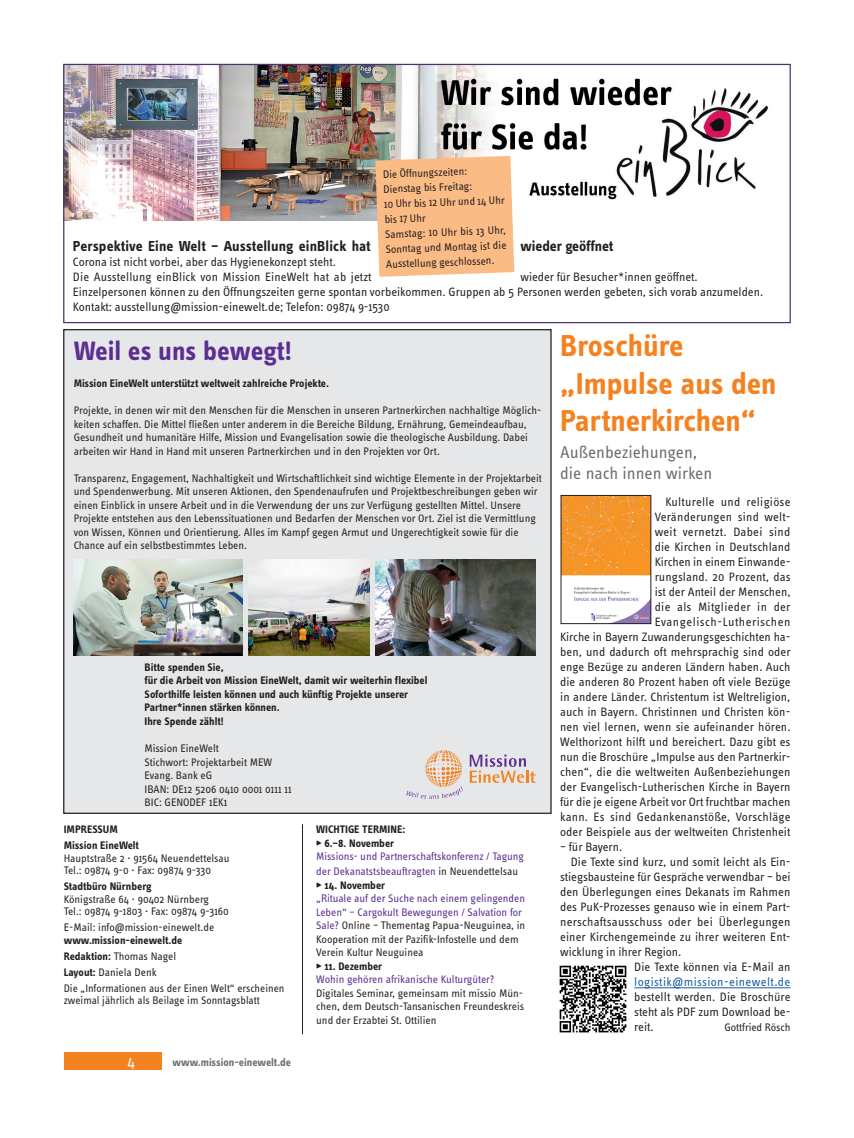
<style>
.page{position:relative;width:854px;height:1138px;background:#fff}
.page>*{position:absolute;margin:0;border:0;box-sizing:border-box;transform-origin:0 0}
.Header2{font:700 31.25px/37.5px "Info OT Text";color:#f58220}
.Header_Regionalteil{font:700 27.5px "Info OT Text";color:#5b2e91}
.Subheader{font:17.5px/21px "Info OT Text";color:#6c6d70}
.t1{font:16.25px "Info OT Text";color:#fff}
.Fließtext_Regional{font:700 15px "Info OT Text";color:#231f20}
.Fließtext_Regional-2{font:12.5px/15px "Info OT Text";color:#231f20;text-align:justify}
.Autor{font:11.25px/13.5px "Info OT Text";letter-spacing:-.005em;color:#231f20}
.Autor-2{font:700 11.25px/13.5px "Info OT Text";letter-spacing:-.005em;color:#231f20}
.Fließtext_Regional-3{font:11.25px/15px "Info OT Text";letter-spacing:-.005em;color:#231f20}
.Autor-3{font:11.25px/15px "Info OT Text";letter-spacing:-.005em;color:#5b2e91}
.t2{font:700 11.25px "Info OT Text";color:#6c6d70}
.s1{font-weight:700}
.s2{color:#231f20}
.s3{color:#5b2e91}
.s4{color:#175d9e}
</style>
<div class="page">
<div style="left:64px;top:1052px;width:97px;height:18px;background:#f58220"></div>
<div style="left:64px;top:330px;width:487px;height:483px;background:#e6e7e9"></div>
<hr style="left:302px;top:824px;width:1px;height:210px;background:#231f20">
<img style="left:65px;top:66px;width:704px;height:154px">
<svg style="left:375px;top:156px;width:139px;height:121px;background:#f9be8b"></svg>
<div style="left:63px;top:64px;width:728px;height:259px;border:1px solid #4c3173"></div>
<hr style="left:634px;top:987px;width:156px;height:1px;background:#175d9e">
<img style="left:559px;top:965px;width:68px;height:68px">
<img style="left:563px;top:497px;width:86px;height:125px">
<div style="left:561px;top:495px;width:90px;height:129px;border:1px solid #231f20"></div>
<img style="left:74px;top:559px;width:168px;height:97px">
<img style="left:248px;top:559px;width:122px;height:97px">
<img style="left:376px;top:559px;width:160px;height:97px">
<svg style="left:470px;top:754px;width:66px;height:29px"></svg>
<svg style="left:406px;top:750px;width:57px;height:48px"></svg>
<p class="Fließtext_Regional-3" style="left:383px;top:166px;width:86px;rotate:-2deg">Die Öffnungszeiten:</p>
<p class="Fließtext_Regional-3" style="left:383px;top:181px;width:90px;rotate:-2deg">Dienstag bis Freitag:</p>
<p class="Fließtext_Regional-3" style="left:384px;top:196px;width:122px;rotate:-2deg">10 Uhr bis 12 Uhr und 14 Uhr bis 17 Uhr</p>
<p class="Fließtext_Regional-3" style="left:385px;top:226px;width:122px;text-align:justify;rotate:-2deg">Samstag: 10 Uhr bis 13 Uhr, Sonntag und Montag ist die Ausstellung geschlossen.</p>
<p class="Fließtext_Regional" style="left:73px;top:236px;width:299px">Perspektive Eine Welt – Ausstellung einBlick hat</p>
<p class="Fließtext_Regional" style="left:520px;top:236px;width:94px">wieder geöffnet</p>
<p class="Fließtext_Regional-2" style="left:73px;top:254px;width:265px">Corona ist nicht vorbei, aber das Hygienekonzept steht.</p>
<p class="Fließtext_Regional-2" style="left:73px;top:269px;width:300px">Die Ausstellung einBlick von Mission EineWelt hat ab jetzt</p>
<p class="Fließtext_Regional-2" style="left:520px;top:269px;width:179px">wieder für Besucher*innen geöffnet.</p>
<p class="Fließtext_Regional-2" style="left:73px;top:284px;width:692px">Einzelpersonen können zu den Öffnungszeiten gerne spontan vorbeikommen. Gruppen ab 5 Personen werden gebeten, sich vorab anzumelden.</p>
<p class="Fließtext_Regional-2" style="left:73px;top:299px;width:318px">Kontakt: ausstellung@mission-einewelt.de; Telefon: 09874 9-1530</p>
<p class="Header_Regionalteil" style="left:74px;top:334px;width:220px">Weil es uns bewegt!</p>
<p class="Autor-2" style="left:74px;top:376px;width:257px">Mission EineWelt unterstützt weltweit zahlreiche Projekte.</p>
<p class="Autor" style="left:74px;top:403px;width:469px">Projekte, in denen wir mit den Menschen für die Menschen in unseren Partnerkirchen nachhaltige Möglich&shy;keiten schaffen. Die Mittel fließen unter anderem in die Bereiche Bildung, Ernährung, Gemeindeaufbau, Gesundheit und humanitäre Hilfe, Mission und Evangelisation sowie die theologische Ausbildung. Dabei arbeiten wir Hand in Hand mit unseren Partnerkirchen und in den Projekten vor Ort.</p>
<p class="Autor" style="left:74px;top:471px;width:470px">Transparenz, Engagement, Nachhaltigkeit und Wirtschaftlichkeit sind wichtige Elemente in der Projektarbeit und Spendenwerbung. Mit unseren Aktionen, den Spendenaufrufen und Projektbeschreibungen geben wir einen Einblick in unsere Arbeit und in die Verwendung der uns zur Verfügung gestellten Mittel. Unsere Projekte entstehen aus den Lebenssituationen und Bedarfen der Menschen vor Ort. Ziel ist die Vermittlung von Wissen, Können und Orientierung. Alles im Kampf gegen Armut und Ungerechtigkeit sowie für die Chance auf ein selbstbestimmtes Leben.</p>
<p class="Autor-2" style="left:145px;top:660px;width:81px">Bitte spenden Sie,</p>
<p class="Autor-2" style="left:145px;top:673px;width:284px">für die Arbeit von Mission EineWelt, damit wir weiterhin flexibel<br>Soforthilfe leisten können und auch künftig Projekte unserer<br>Partner*innen stärken können.</p>
<p class="Autor-2" style="left:145px;top:714px;width:81px">Ihre Spende zählt!</p>
<p class="Autor" style="left:145px;top:741px;width:76px">Mission EineWelt</p>
<p class="Autor" style="left:145px;top:754px;width:129px">Stichwort: Projektarbeit MEW</p>
<p class="Autor" style="left:145px;top:768px;width:69px">Evang. Bank eG</p>
<p class="Autor" style="left:145px;top:781px;width:149px">IBAN: DE12 5206 0410 0001 0111 11</p>
<p class="Autor" style="left:145px;top:795px;width:84px">BIC: GENODEF 1EK1</p>
<p class="Autor-2" style="left:64px;top:822px;width:56px">IMPRESSUM</p>
<p class="Autor" style="left:64px;top:839px;width:167px;line-height:12.5px"><span class="s1">Mission EineWelt<br></span>Hauptstraße 2 · 91564 Neuendettelsau</p>
<p class="Autor" style="left:64px;top:863px;width:149px">Tel.: 09874 9-0 · Fax: 09874 9-330</p>
<p class="Autor" style="left:64px;top:880px;width:167px;line-height:12.5px"><span class="s1">Stadtbüro Nürnberg<br></span>Königstraße 64 · 90402 Nürnberg<br>Tel.: 09874 9-1803 · Fax: 09874 9-3160</p>
<p class="Autor" style="left:64px;top:921px;width:152px;line-height:12.5px">E-Mail: info@mission-einewelt.de <span class="s1">www.mission-einewelt.de</span></p>
<p class="Autor" style="left:64px;top:949px;width:114px"><span class="s1">Redaktion:</span> Thomas Nagel</p>
<p class="Autor" style="left:64px;top:965px;width:94px"><span class="s1">Layout:</span> Daniela Denk</p>
<p class="Autor" style="left:64px;top:981px;width:222px;line-height:12.5px">Die „Informationen aus der Einen Welt“ erscheinen zweimal jährlich als Beilage im Sonntagsblatt</p>
<h3 class="t1" style="left:128px;top:1051px;width:9px">4</h3>
<p class="t2" style="left:173px;top:1055px;width:120px">www.mission-einewelt.de</p>
<p class="Autor-2" style="left:316px;top:822px;width:90px">WICHTIGE TERMINE:</p>
<p class="Autor-2" style="left:316px;top:835px;width:79px">‣ 6.–8. November</p>
<p class="Autor-3" style="left:316px;top:848px;width:209px">Missions- und Partnerschaftskonferenz / Tagung der Dekanatstsbeauftragten <span class="s2">in Neuendettelsau</span></p>
<p class="Autor-2" style="left:316px;top:877px;width:70px">‣ 14. November</p>
<p class="Autor" style="left:316px;top:891px;width:210px"><span class="s3">„Rituale auf der Suche nach einem gelingenden Leben“ – Cargokult Bewegungen / Salvation for Sale?</span> Online – Thementag Papua-Neuguinea, in Kooperation mit der Pazifik-Infostelle und dem Verein Kultur Neuguinea</p>
<p class="Autor-2" style="left:316px;top:958px;width:68px">‣ 11. Dezember</p>
<p class="Autor-3" style="left:316px;top:971px;width:180px">Wohin gehören afrikanische Kulturgüter?</p>
<p class="Autor" style="left:316px;top:985px;width:209px;text-align:justify">Digitales Seminar, gemeinsam mit missio Mün&shy;chen, dem Deutsch-Tansanischen Freundeskreis und der Erzabtei St. Ottilien</p>
<p class="Header2" style="left:560px;top:326px;width:125px">Broschüre</p>
<p class="Header2" style="left:560px;top:364px;width:218px">„Impulse aus den<br>Partnerkirchen“</p>
<p class="Subheader" style="left:560px;top:441px;width:154px">Außenbeziehungen, die nach innen wirken</p>
<p class="Fließtext_Regional-2" style="left:560px;top:494px;width:232px;text-align:right">Kulturelle und religiöse<br>Veränderungen sind welt-<br>weit vernetzt. Dabei sind<br>die Kirchen in Deutschland<br>Kirchen in einem Einwande-<br>rungsland. 20 Prozent, das<br>ist der Anteil der Menschen,<br>die als Mitglieder in der Evangelisch-Lutherischen<br>Kirche in Bayern Zuwanderungsgeschichten ha&shy;ben, und dadurch oft mehrsprachig sind oder enge Bezüge zu anderen Ländern haben. Auch die anderen 80 Prozent haben oft viele Bezüge in andere Länder. Christentum ist Weltreligion, auch in Bayern. Christinnen und Christen kön&shy;nen viel lernen, wenn sie aufeinander hören.<br>Welthorizont hilft und bereichert. Dazu gibt es nun die Broschüre „Impulse aus den Partnerkir&shy;chen“, die die weltweiten Außenbeziehungen der Evangelisch-Lutherischen Kirche in Bayern für die je eigene Arbeit vor Ort fruchtbar machen kann. Es sind Gedankenanstöße, Vorschläge oder Beispiele aus der weltweiten Christenheit</p>
<p class="Fließtext_Regional-2" style="left:560px;top:839px;width:64px">– für Bayern.</p>
<p class="Fließtext_Regional-2" style="left:560px;top:854px;width:232px;text-indent:11px">Die Texte sind kurz, und somit leicht als Ein&shy;stiegsbausteine für Gespräche verwendbar – bei den Überlegungen eines Dekanats im Rahmen des PuK-Prozesses genauso wie in einem Part&shy;nerschaftsausschuss oder bei Überlegungen einer Kirchengemeinde zu ihrer weiteren Ent&shy;wicklung in ihrer Region.</p>
<p class="Fließtext_Regional-2" style="left:634px;top:959px;width:158px">Die Texte können via E-Mail an <span class="s4">logistik@mission-einewelt.de </span>bestellt werden. Die Broschüre steht als PDF zum Download be&shy;reit.</p>
<p class="Fließtext_Regional-3" style="left:724px;top:1019px;width:68px">Gottfried Rösch</p>
</div>
